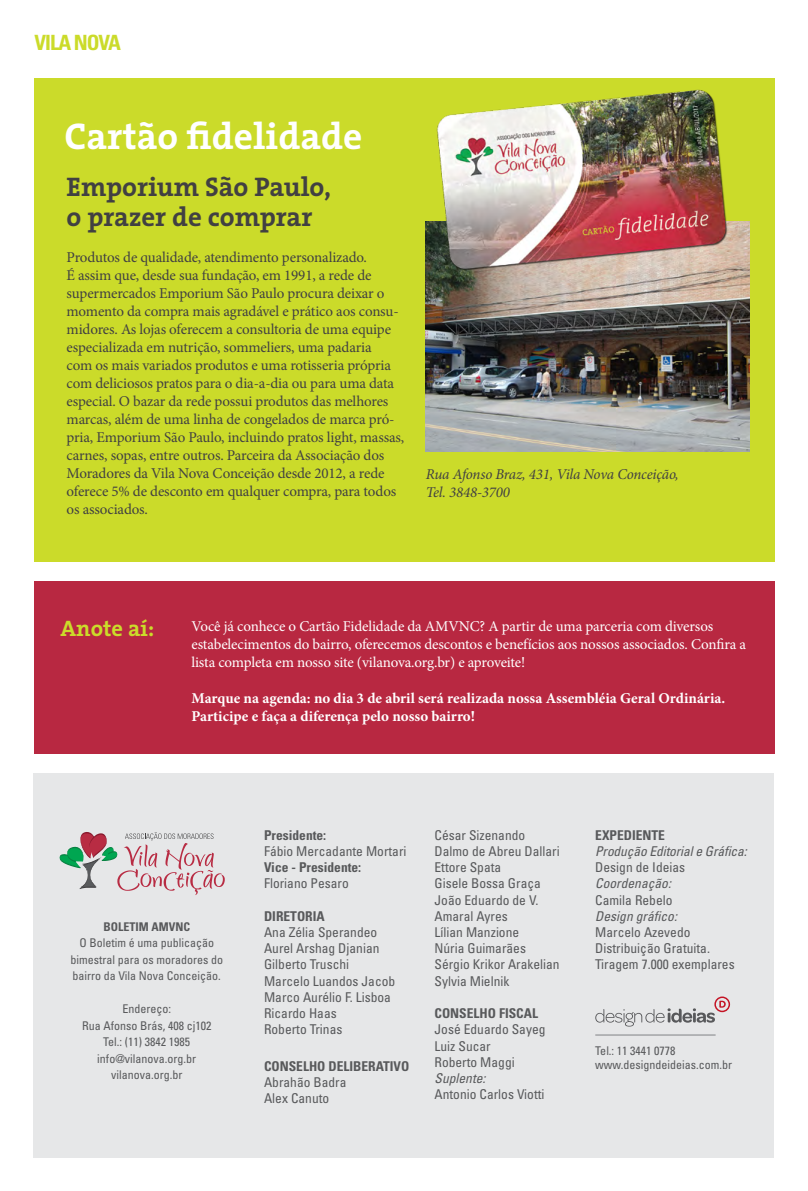
<style>
.page{position:relative;width:808px;height:1191px;background:#fff}
.page>*{position:absolute;margin:0;border:0;box-sizing:border-box;transform-origin:0 0}
.t1{font:700 37.5px "The Serif";color:#fff}
.t2{font:700 27px/30px "The Serif";color:#414042}
.t3{font:700 22.5px "The Serif";color:#cbdb2a}
.t4{font:700 condensed 21px "Univers";color:#cbdb2a}
.t5{font:15px/18px "Minion Pro";letter-spacing:-.01em;color:#414042}
.t6{font:15px/18px "Minion Pro";letter-spacing:-.01em;color:#fff}
.t7{font:700 15px/18px "Minion Pro";color:#fff}
.t8{font:italic 15px/18px "Minion Pro";letter-spacing:-.015em;color:#414042}
.t9{font:condensed 13.5px/16.2px "Univers";color:#58595b}
.t10{font:700 condensed 13.5px "Univers";color:#58595b}
.t11{font:italic condensed 13.5px "Univers";color:#58595b}
.t12{font:condensed 12px/16.5px "Univers";color:#58595b;text-align:center}
.t13{font:700 condensed 12px "Univers";color:#58595b}
</style>
<div class="page">
<div style="left:33px;top:773px;width:741px;height:384px;background:#e6e7e8"></div>
<svg style="left:59px;top:832px;width:166px;height:63px"></svg>
<svg style="left:595px;top:996px;width:135px;height:30px"></svg>
<hr style="left:595px;top:1034px;width:121px;height:1px;background:#808285">
<div style="left:34px;top:581px;width:740px;height:172px;background:#b82841"></div>
<div style="left:34px;top:78px;width:740px;height:483px;background:#cbdb2a"></div>
<img style="left:426px;top:221px;width:324px;height:230px">
<img style="left:430px;top:89px;width:303px;height:187px">
<h3 class="t4" style="left:35px;top:29px;width:52px">Vila nova</h3>
<h1 class="t1" style="left:65px;top:105px;width:299px">Cartão fidelidade</h1>
<h2 class="t2" style="left:67px;top:171px;width:266px">Emporium São Paulo, o prazer de comprar</h2>
<p class="t5" style="left:67px;top:248px;width:339px">Produtos de qualidade, atendimento personalizado.<br>É assim que, desde sua fundação, em 1991, a rede de supermercados Emporium São Paulo procura deixar o momento da compra mais agradável e prático aos consu&shy;midores. As lojas oferecem a consultoria de uma equipe especializada em nutrição, sommeliers, uma padaria<br>com os mais variados produtos e uma rotisseria própria com deliciosos pratos para o dia-a-dia ou para uma data especial. O bazar da rede possui produtos das melhores marcas, além de uma linha de congelados de marca pró&shy;pria, Emporium São Paulo, incluindo pratos light, massas, carnes, sopas, entre outros. Parceira da Associação dos Moradores da Vila Nova Conceição desde 2012, a rede oferece 5% de desconto em qualquer compra, para todos os associados.</p>
<p class="t8" style="left:426px;top:465px;width:255px">Rua Afonso Braz, 431, Vila Nova Conceição,<br>Tel. 3848-3700</p>
<h3 class="t3" style="left:61px;top:609px;width:95px">Anote aí:</h3>
<p class="t6" style="left:191px;top:617px;width:556px">Você já conhece o Cartão Fidelidade da AMVNC? A partir de uma parceria com diversos estabelecimentos do bairro, oferecemos descontos e benefícios aos nossos associados. Confira a lista completa em nosso site (vilanova.org.br) e aproveite!</p>
<p class="t7" style="left:191px;top:688px;width:535px">Marque na agenda: no dia 3 de abril será realizada nossa Assembléia Geral Ordinária.<br>Participe e faça a diferença pelo nosso bairro!</p>
<p class="t13" style="left:103px;top:919px;width:88px">BOLETIM AMVNC</p>
<p class="t12" style="left:70px;top:934px;width:154px">O Boletim é uma publicação bimestral para os moradores do bairro da Vila Nova Conceição.</p>
<p class="t12" style="left:82px;top:1000px;width:131px">Endereço:<br>Rua Afonso Brás, 408 cj102<br>Tel.: (11) 3842 1985 info@vilanova.org.br vilanova.org.br</p>
<p class="t10" style="left:264px;top:826px;width:64px">Presidente:</p>
<p class="t9" style="left:264px;top:842px;width:144px">Fábio Mercadante Mortari</p>
<p class="t10" style="left:264px;top:859px;width:99px">Vice - Presidente:</p>
<p class="t9" style="left:264px;top:875px;width:86px">Floriano Pesaro</p>
<p class="t10" style="left:264px;top:907px;width:62px">DIRETORIA</p>
<p class="t9" style="left:264px;top:923px;width:133px">Ana Zélia Sperandeo<br>Aurel Arshag Djanian<br>Gilberto Truschi<br>Marcelo Luandos Jacob<br>Marco Aurélio F. Lisboa<br>Ricardo Haas<br>Roberto Trinas</p>
<p class="t10" style="left:264px;top:1057px;width:81px">CONSELHO deliberativo</p>
<p class="t9" style="left:264px;top:1074px;width:84px">Abrahão Badra<br>Alex Canuto</p>
<p class="t9" style="left:434px;top:826px;width:127px">César Sizenando<br>Dalmo de Abreu Dallari<br>Ettore Spata<br>Gisele Bossa Graça<br>João Eduardo de V.<br>Amaral Ayres<br>Lílian Manzione<br>Núria Guimarães<br>Sérgio Krikor Arakelian<br>Sylvia Mielnik</p>
<p class="t10" style="left:434px;top:1005px;width:105px">CONSELHO FISCAL</p>
<p class="t9" style="left:434px;top:1021px;width:112px">José Eduardo Sayeg<br>Luiz Sucar<br>Roberto Maggi</p>
<p class="t11" style="left:434px;top:1069px;width:53px">Suplente:</p>
<p class="t9" style="left:434px;top:1085px;width:111px">Antonio Carlos Viotti</p>
<p class="t10" style="left:595px;top:826px;width:71px">EXPEDIENTE</p>
<p class="t11" style="left:595px;top:842px;width:153px">Produção Editorial e Gráfica:</p>
<p class="t9" style="left:595px;top:859px;width:91px">Design de Ideias</p>
<p class="t11" style="left:595px;top:875px;width:77px">Coordenação:</p>
<p class="t9" style="left:595px;top:891px;width:79px">Camila Rebelo</p>
<p class="t11" style="left:595px;top:907px;width:83px">Design gráfico:</p>
<p class="t9" style="left:595px;top:923px;width:141px">Marcelo Azevedo<br>Distribuição Gratuita.<br>Tiragem 7.000 exemplares</p>
<p class="t12" style="left:595px;top:1043px;width:138px;line-height:14.4px;text-align:left">Tel.: 11 3441 0778 www.designdeideias.com.br</p>
</div>
